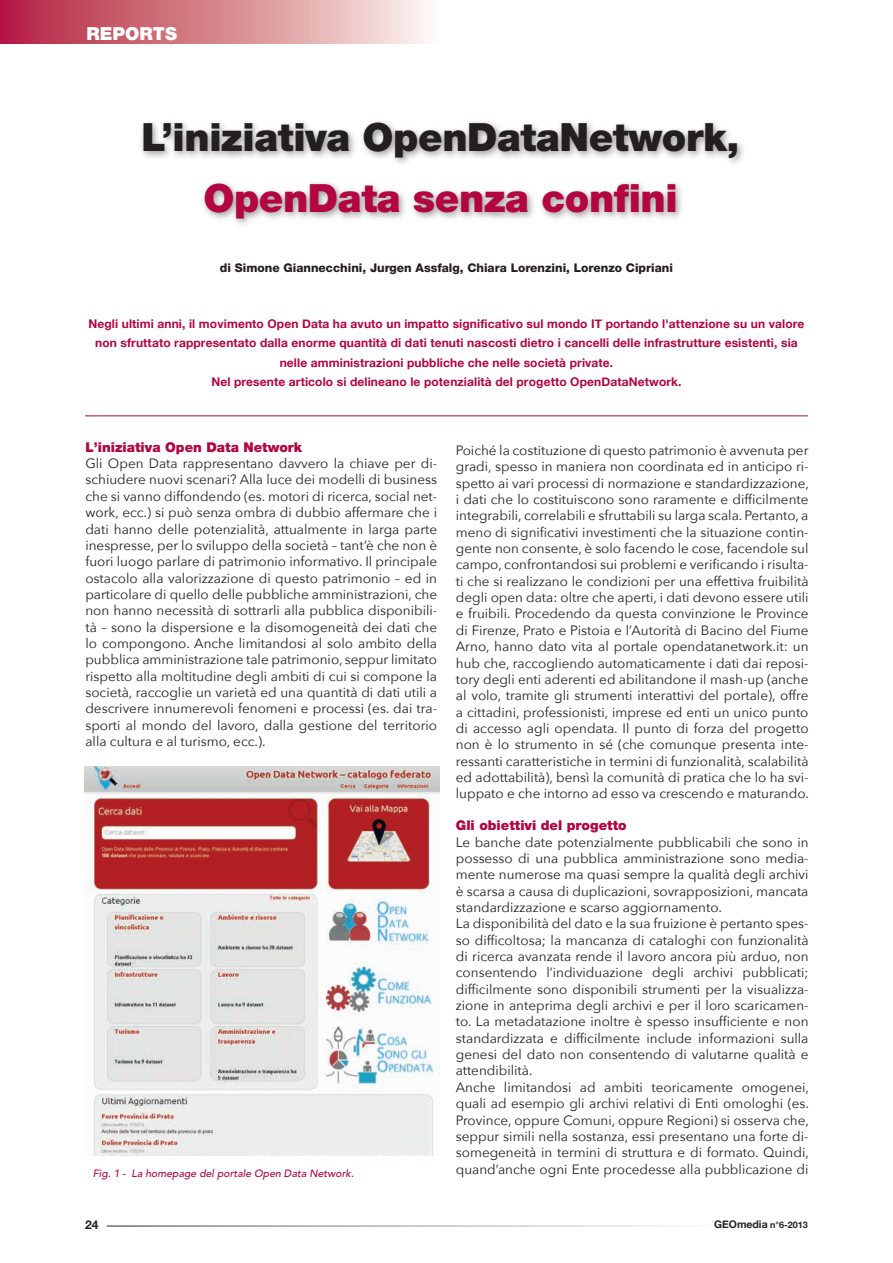
<style>
.page{position:relative;width:893px;height:1263px;background:#fff}
.page>*{position:absolute;margin:0;border:0;box-sizing:border-box;transform-origin:0 0}
.t1{font:900 39px "Helvetica Neue";letter-spacing:-.01em;color:#231f20}
.t2{font:900 39px "Helvetica Neue";letter-spacing:-.01em;color:#b20541}
.t3{font:900 18px "Helvetica Neue";color:#fff}
.t4{font:13.5px/16.4px "Avenir Next";color:#231f20;text-align:justify}
.t5{font:900 13.5px "Helvetica Neue";color:#b20541}
.t6{font:700 12px/19.5px "Helvetica Neue";letter-spacing:.01em;color:#b20541;text-align:center}
.t7{font:800 12px "Helvetica Neue";color:#231f20}
.t8{font:700 12px "Helvetica Neue";color:#231f20}
.t9{font:italic 500 10.5px "Avenir";color:#b20541}
.t10{font:700 10.5px "Helvetica Neue";color:#231f20}
.s1{font-size:9px}
</style>
<div class="page">
<div style="left:0;top:0;width:437px;height:44px;background:linear-gradient(to right,#b31d3a,#fcf5eb)"></div>
<div style="left:139px;top:118px;width:608px;height:110px;background:#231f20;opacity:.45"></div>
<hr style="left:85px;top:415px;width:723px;height:1px;background:#b20541">
<img style="left:84px;top:766px;width:356px;height:389px">
<h2 class="t3" style="left:87px;top:23px;width:92px">REPORTS</h2>
<h1 class="t1" style="left:142px;top:114px;width:599px">L’iniziativa OpenDataNetwork,</h1>
<h1 class="t2" style="left:203px;top:175px;width:476px">OpenData senza confini</h1>
<p class="t7" style="left:220px;top:261px;width:455px">di Simone Giannecchini, Jurgen Assfalg, Chiara Lorenzini, Lorenzo Cipriani</p>
<p class="t6" style="left:88px;top:314px;width:718px">Negli ultimi anni, il movimento Open Data ha avuto un impatto significativo sul mondo IT portando l'attenzione su un valore non sfruttato rappresentato dalla enorme quantità di dati tenuti nascosti dietro i cancelli delle infrastrutture esistenti, sia nelle amministrazioni pubbliche che nelle società private.<br>Nel presente articolo si delineano le potenzialità del progetto OpenDataNetwork.</p>
<p class="t5" style="left:85px;top:439px;width:218px">L’iniziativa Open Data Network</p>
<p class="t4" style="left:85px;top:455px;width:353px">Gli Open Data rappresentano davvero la chiave per di&shy;schiudere nuovi scenari? Alla luce dei modelli di business che si vanno diffondendo (es. motori di ricerca, social net&shy;work, ecc.) si può senza ombra di dubbio affermare che i dati hanno delle potenzialità, attualmente in larga parte inespresse, per lo sviluppo della società – tant’è che non è fuori luogo parlare di patrimonio informativo. Il principale ostacolo alla valorizzazione di questo patrimonio – ed in particolare di quello delle pubbliche amministrazioni, che non hanno necessità di sottrarli alla pubblica disponibili&shy;tà – sono la dispersione e la disomogeneità dei dati che lo compongono. Anche limitandosi al solo ambito della pubblica amministrazione tale patrimonio, seppur limitato rispetto alla moltitudine degli ambiti di cui si compone la società, raccoglie un varietà ed una quantità di dati utili a descrivere innumerevoli fenomeni e processi (es. dai tra&shy;sporti al mondo del lavoro, dalla gestione del territorio alla cultura e al turismo, ecc.).</p>
<p class="t9" style="left:93px;top:1168px;width:263px">Fig. 1 - La homepage del portale Open Data Network.</p>
<p class="t4" style="left:456px;top:441px;width:355px">Poiché la costituzione di questo patrimonio è avvenuta per gradi, spesso in maniera non coordinata ed in anticipo ri&shy;spetto ai vari processi di normazione e standardizzazione, i dati che lo costituiscono sono raramente e difficilmente integrabili, correlabili e sfruttabili su larga scala. Pertanto, a meno di significativi investimenti che la situazione contin&shy;gente non consente, è solo facendo le cose, facendole sul campo, confrontandosi sui problemi e verificando i risulta&shy;ti che si realizzano le condizioni per una effettiva fruibilità degli open data: oltre che aperti, i dati devono essere utili e fruibili. Procedendo da questa convinzione le Province di Firenze, Prato e Pistoia e l’Autorità di Bacino del Fiume Arno, hanno dato vita al portale opendatanetwork.it: un hub che, raccogliendo automaticamente i dati dai reposi&shy;tory degli enti aderenti ed abilitandone il mash-up (anche al volo, tramite gli strumenti interattivi del portale), offre a cittadini, professionisti, imprese ed enti un unico punto di accesso agli opendata. Il punto di forza del progetto non è lo strumento in sé (che comunque presenta inte&shy;ressanti caratteristiche in termini di funzionalità, scalabilità ed adottabilità), bensì la comunità di pratica che lo ha svi&shy;luppato e che intorno ad esso va crescendo e maturando.</p>
<p class="t5" style="left:456px;top:817px;width:172px">Gli obiettivi del progetto</p>
<p class="t4" style="left:456px;top:833px;width:355px;text-align:left">Le banche date potenzialmente pubblicabili che sono in possesso di una pubblica amministrazione sono media&shy;mente numerose ma quasi sempre la qualità degli archivi è scarsa a causa di duplicazioni, sovrapposizioni, mancata standardizzazione e scarso aggiornamento.<br>La disponibilità del dato e la sua fruizione è pertanto spes&shy;so difficoltosa; la mancanza di cataloghi con funzionalità di ricerca avanzata rende il lavoro ancora più arduo, non consentendo l’individuazione degli archivi pubblicati; difficilmente sono disponibili strumenti per la visualizza&shy;zione in anteprima degli archivi e per il loro scaricamen&shy;to. La metadatazione inoltre è spesso insufficiente e non standardizzata e difficilmente include informazioni sulla genesi del dato non consentendo di valutarne qualità e attendibilità.<br>Anche limitandosi ad ambiti teoricamente omogenei, quali ad esempio gli archivi relativi di Enti omologhi (es.<br>Province, oppure Comuni, oppure Regioni) si osserva che, seppur simili nella sostanza, essi presentano una forte di&shy;somegeneità in termini di struttura e di formato. Quindi, quand’anche ogni Ente procedesse alla pubblicazione di</p>
<p class="t8" style="left:85px;top:1215px;width:15px">24</p>
<p class="t10" style="left:714px;top:1216px;width:95px">GEOmedia <span class="s1">n°6-2013</span></p>
</div>
